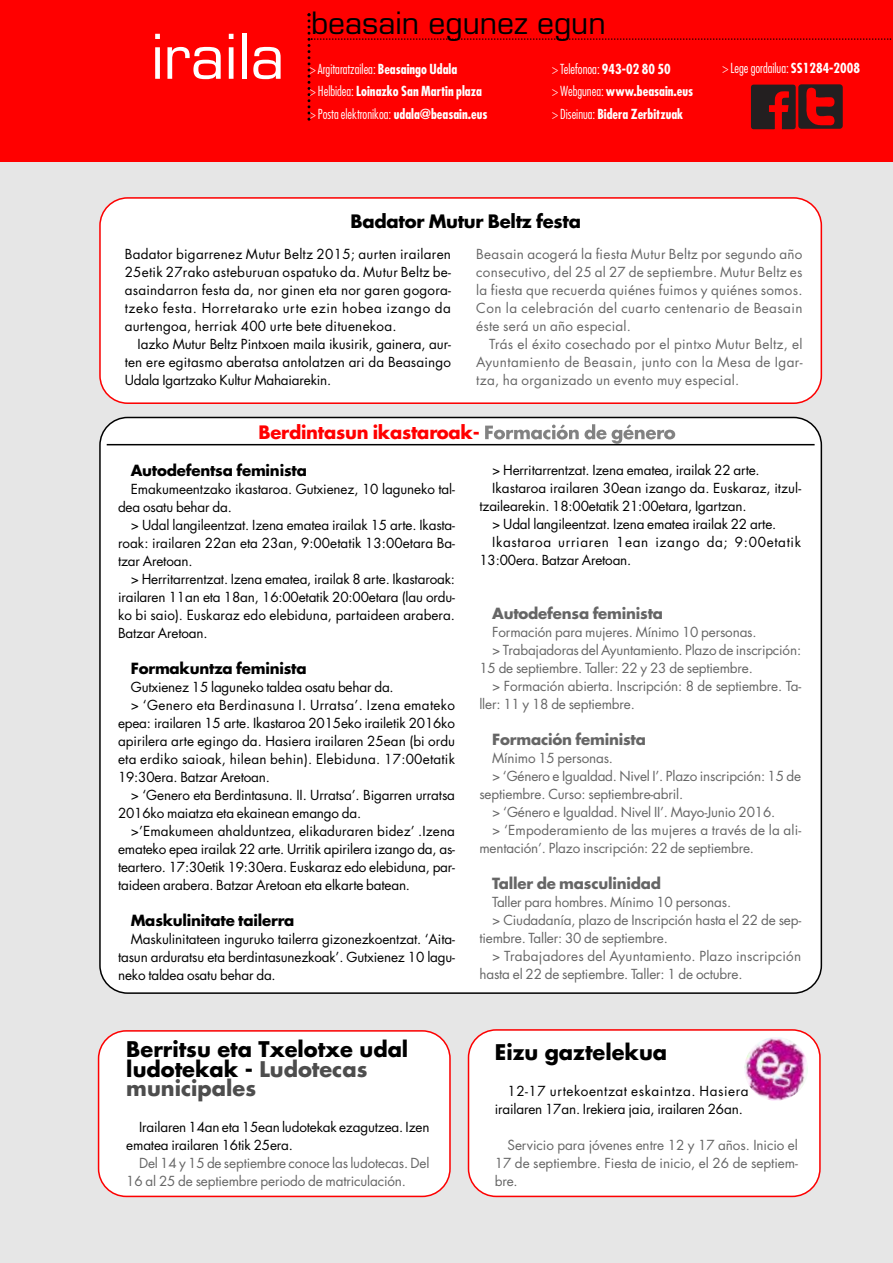
<style>
.page{position:relative;width:893px;height:1263px;background:#e6e6e6}
.page>*{position:absolute;margin:0;border:0;box-sizing:border-box;transform-origin:0 0}
.t1{font:60px "Eurostile";color:#fff}
.t2{font:30px "Eurostile";color:#000}
.t3{font:700 21px/19.5px "Futura";color:#000}
.t4{font:700 18px "Futura";letter-spacing:-.015em;color:#f00}
.t5{font:700 18px "Futura";letter-spacing:-.015em;color:#000}
.t6{font:700 15px "Futura";letter-spacing:-.015em;color:#000}
.t7{font:700 15px "Futura";letter-spacing:-.015em;color:#666}
.t8{font:13.5px/18px "Futura";letter-spacing:-.01em;color:#000;text-align:justify}
.t9{font:13.5px/18px "Futura";letter-spacing:-.01em;color:#666;text-align:justify}
.t10{font:300 condensed 13.5px "Futura";color:#fff}
.t11{font:700 condensed 13.5px "Futura";color:#fff}
.t12{font:13.5px "Futura";letter-spacing:.015em;color:#000}
.t13{font:13.5px "Futura";letter-spacing:.02em;color:#000}
.t14{font:13.5px "Futura";letter-spacing:.015em;color:#666}
.t15{font:13.5px "Futura";letter-spacing:.01em;color:#666}
.t16{font:13.5px "Futura";letter-spacing:.05em;color:#000}
.s1{font-weight:700}
.s2{font-weight:300}
.s3{color:#4d4d4d}
</style>
<div class="page">
<div style="left:0;top:0;width:893px;height:162px;background:#f00"></div>
<svg style="left:307px;top:13px;width:584px;height:116px"></svg>
<div style="left:99px;top:417px;width:723px;height:577px;background:#fff"></div>
<hr style="left:107px;top:444px;width:708px;height:1px;background:#000">
<svg style="left:485px;top:424px;width:171px;height:20px;background:#d6d6d6"></svg>
<div style="left:98px;top:1030px;width:353px;height:167px;background:#fff"></div>
<div style="left:99px;top:197px;width:723px;height:207px;background:#fff"></div>
<div style="left:468px;top:1029px;width:353px;height:168px;background:#fff"></div>
<img style="left:741px;top:1034px;width:70px;height:69px">
<h1 class="t1" style="left:151px;top:34px;width:135px">iraila</h1>
<h2 class="t2" style="left:311px;top:12px;width:296px">beasain egunez egun</h2>
<p class="t10" style="left:310px;top:63px;width:149px">&gt; Argitaratzailea: <span class="s1">Beasaingo Udala</span></p>
<p class="t10" style="left:552px;top:63px;width:120px">&gt; Telefonoa: <span class="s1">943-02 80 50</span></p>
<p class="t11" style="left:310px;top:85px;width:174px"><span class="s2">&gt; Helbidea:</span> Loinazko San Martin plaza</p>
<p class="t11" style="left:552px;top:85px;width:143px"><span class="s2">&gt; Webgunea:</span> www.beasain.eus</p>
<p class="t10" style="left:310px;top:108px;width:179px">&gt; Posta elektronikoa: <span class="s1">udala@beasain.eus</span></p>
<p class="t11" style="left:552px;top:108px;width:133px"><span class="s2">&gt; Diseinua:</span> Bidera Zerbitzuak</p>
<p class="t10" style="left:722px;top:62px;width:139px">&gt; Lege gordailua: <span class="s1">SS1284-2008</span></p>
<h3 class="t5" style="left:350px;top:213px;width:232px">Badator Mutur Beltz festa</h3>
<p class="t8" style="left:125px;top:246px;width:328px">Badator bigarrenez Mutur Beltz 2015; aurten irailaren 25etik 27rako asteburuan ospatuko da. Mutur Beltz be&shy;asaindarron festa da, nor ginen eta nor garen gogora&shy;tzeko festa. Horretarako urte ezin hobea izango da aurtengoa, herriak 400 urte bete dituenekoa.</p>
<p class="t8" style="left:125px;top:336px;width:328px;text-indent:13px">Iazko Mutur Beltz Pintxoen maila ikusirik, gainera, aur&shy;ten ere egitasmo aberatsa antolatzen ari da Beasaingo Udala Igartzako Kultur Mahaiarekin.</p>
<p class="t9" style="left:476px;top:246px;width:328px">Beasain acogerá la fiesta Mutur Beltz por segundo año consecutivo, del 25 al 27 de septiembre. Mutur Beltz es la fiesta que recuerda quiénes fuimos y quiénes somos.<br>Con la celebración del cuarto centenario de Beasain éste será un año especial.</p>
<p class="t9" style="left:476px;top:336px;width:328px;text-indent:13px">Trás el éxito cosechado por el pintxo Mutur Beltz, el Ayuntamiento de Beasain, junto con la Mesa de Igar&shy;tza, ha organizado un evento muy especial.</p>
<h3 class="t4" style="left:258px;top:424px;width:223px">Berdintasun ikastaroak-</h3>
<p class="t6" style="left:131px;top:463px;width:178px">Autodefentsa feminista</p>
<p class="t8" style="left:118px;top:481px;width:339px;text-indent:13px">Emakumeentzako ikastaroa. Gutxienez, 10 laguneko tal&shy;dea osatu behar da.</p>
<p class="t8" style="left:118px;top:517px;width:339px;text-indent:13px">&gt; Udal langileentzat. Izena ematea irailak 15 arte. Ikasta&shy;roak: irailaren 22an eta 23an, 9:00etatik 13:00etara Ba&shy;tzar Aretoan.</p>
<p class="t8" style="left:118px;top:571px;width:339px;text-indent:13px">&gt; Herritarrentzat. Izena ematea, irailak 8 arte. Ikastaroak: irailaren 11an eta 18an, 16:00etatik 20:00etara (lau ordu&shy;ko bi saio). Euskaraz edo elebiduna, partaideen arabera.<br>Batzar Aretoan.</p>
<p class="t6" style="left:131px;top:661px;width:177px">Formakuntza feminista</p>
<p class="t8" style="left:131px;top:679px;width:264px">Gutxienez 15 laguneko taldea osatu behar da.</p>
<p class="t13" style="left:131px;top:698px;width:326px">&gt; ‘Genero eta Berdinasuna I. Urratsa’. Izena emateko</p>
<p class="t8" style="left:118px;top:715px;width:339px">epea: irailaren 15 arte. Ikastaroa 2015eko irailetik 2016ko</p>
<p class="t8" style="left:118px;top:733px;width:339px">apirilera arte egingo da. Hasiera irailaren 25ean (bi ordu</p>
<p class="t12" style="left:118px;top:752px;width:339px">eta erdiko saioak, hilean behin). Elebiduna. 17:00etatik</p>
<p class="t8" style="left:118px;top:769px;width:153px">19:30era. Batzar Aretoan.</p>
<p class="t8" style="left:131px;top:787px;width:326px">&gt; ‘Genero eta Berdintasuna. II. Urratsa’. Bigarren urratsa</p>
<p class="t8" style="left:118px;top:805px;width:245px">2016ko maiatza eta ekainean emango da.</p>
<p class="t8" style="left:131px;top:823px;width:326px">&gt;’Emakumeen ahalduntzea, elikaduraren bidez’ .Izena</p>
<p class="t8" style="left:118px;top:841px;width:339px">emateko epea irailak 22 arte. Urritik apirilera izango da, as-</p>
<p class="t8" style="left:118px;top:859px;width:339px">teartero. 17:30etik 19:30era. Euskaraz edo elebiduna, par-</p>
<p class="t8" style="left:118px;top:877px;width:294px">taideen arabera. Batzar Aretoan eta elkarte batean.</p>
<p class="t6" style="left:131px;top:913px;width:165px">Maskulinitate tailerra</p>
<p class="t8" style="left:118px;top:931px;width:339px;text-indent:13px">Maskulinitateen inguruko tailerra gizonezkoentzat. ‘Aita&shy;tasun arduratsu eta berdintasunezkoak’. Gutxienez 10 lagu&shy;neko taldea osatu behar da.</p>
<h3 class="t3" style="left:126px;top:1041px;width:283px">Berritsu eta Txelotxe udal ludotekak - <span class="s3">Ludotecas municipales</span></h3>
<p class="t8" style="left:126px;top:1119px;width:305px;text-indent:13px">Irailaren 14an eta 15ean ludotekak ezagutzea. Izen ematea irailaren 16tik 25era.</p>
<p class="t9" style="left:126px;top:1155px;width:305px;text-indent:13px">Del 14 y 15 de septiembre conoce las ludotecas. Del<br>16 al 25 de septiembre periodo de matriculación.</p>
<p class="t8" style="left:492px;top:462px;width:269px">&gt; Herritarrentzat. Izena ematea, irailak 22 arte.</p>
<p class="t8" style="left:492px;top:480px;width:310px">Ikastaroa irailaren 30ean izango da. Euskaraz, itzul-</p>
<p class="t8" style="left:479px;top:498px;width:269px">tzailearekin. 18:00etatik 21:00etara, Igartzan.</p>
<p class="t8" style="left:492px;top:516px;width:286px">&gt; Udal langileentzat. Izena ematea irailak 22 arte.</p>
<p class="t16" style="left:492px;top:536px;width:310px">Ikastaroa urriaren 1ean izango da; 9:00etatik</p>
<p class="t8" style="left:479px;top:552px;width:153px">13:00era. Batzar Aretoan.</p>
<p class="t7" style="left:492px;top:606px;width:172px">Autodefensa feminista</p>
<p class="t9" style="left:492px;top:624px;width:266px">Formación para mujeres. Mínimo 10 personas.</p>
<p class="t9" style="left:492px;top:642px;width:310px">&gt; Trabajadoras del Ayuntamiento. Plazo de inscripción:</p>
<p class="t9" style="left:479px;top:660px;width:275px">15 de septiembre. Taller: 22 y 23 de septiembre.</p>
<p class="t9" style="left:492px;top:678px;width:310px">&gt; Formación abierta. Inscripción: 8 de septiembre. Ta-</p>
<p class="t9" style="left:479px;top:696px;width:157px">ller: 11 y 18 de septiembre.</p>
<p class="t7" style="left:492px;top:732px;width:155px">Formación feminista</p>
<p class="t9" style="left:492px;top:750px;width:122px">Mínimo 15 personas.</p>
<p class="t9" style="left:492px;top:768px;width:310px">&gt; ‘Género e Igualdad. Nivel I’. Plazo inscripción: 15 de</p>
<p class="t9" style="left:479px;top:786px;width:205px">septiembre. Curso: septiembre-abril.</p>
<p class="t9" style="left:492px;top:804px;width:285px">&gt; ‘Género e Igualdad. Nivel II’. Mayo-Junio 2016.</p>
<p class="t15" style="left:492px;top:824px;width:310px">&gt; ‘Empoderamiento de las mujeres a través de la ali-</p>
<p class="t9" style="left:479px;top:840px;width:276px">mentación’. Plazo inscripción: 22 de septiembre.</p>
<p class="t7" style="left:492px;top:876px;width:170px">Taller de masculinidad</p>
<p class="t9" style="left:492px;top:894px;width:240px">Taller para hombres. Mínimo 10 personas.</p>
<p class="t9" style="left:492px;top:912px;width:310px">&gt; Ciudadanía, plazo de Inscripción hasta el 22 de sep-</p>
<p class="t9" style="left:479px;top:930px;width:190px">tiembre. Taller: 30 de septiembre.</p>
<p class="t14" style="left:492px;top:950px;width:310px">&gt; Trabajadores del Ayuntamiento. Plazo inscripción</p>
<p class="t9" style="left:479px;top:966px;width:265px">hasta el 22 de septiembre. Taller: 1 de octubre.</p>
<h3 class="t3" style="left:495px;top:1044px;width:174px">Eizu gaztelekua</h3>
<p class="t8" style="left:495px;top:1083px;width:255px;text-indent:13px">12-17 urtekoentzat eskaintza. Hasiera irailaren 17an. Irekiera jaia, irailaren 26an.</p>
<p class="t9" style="left:495px;top:1137px;width:305px;text-indent:13px">Servicio para jóvenes entre 12 y 17 años. Inicio el 17 de septiembre. Fiesta de inicio, el 26 de septiem&shy;bre.</p>
</div>
